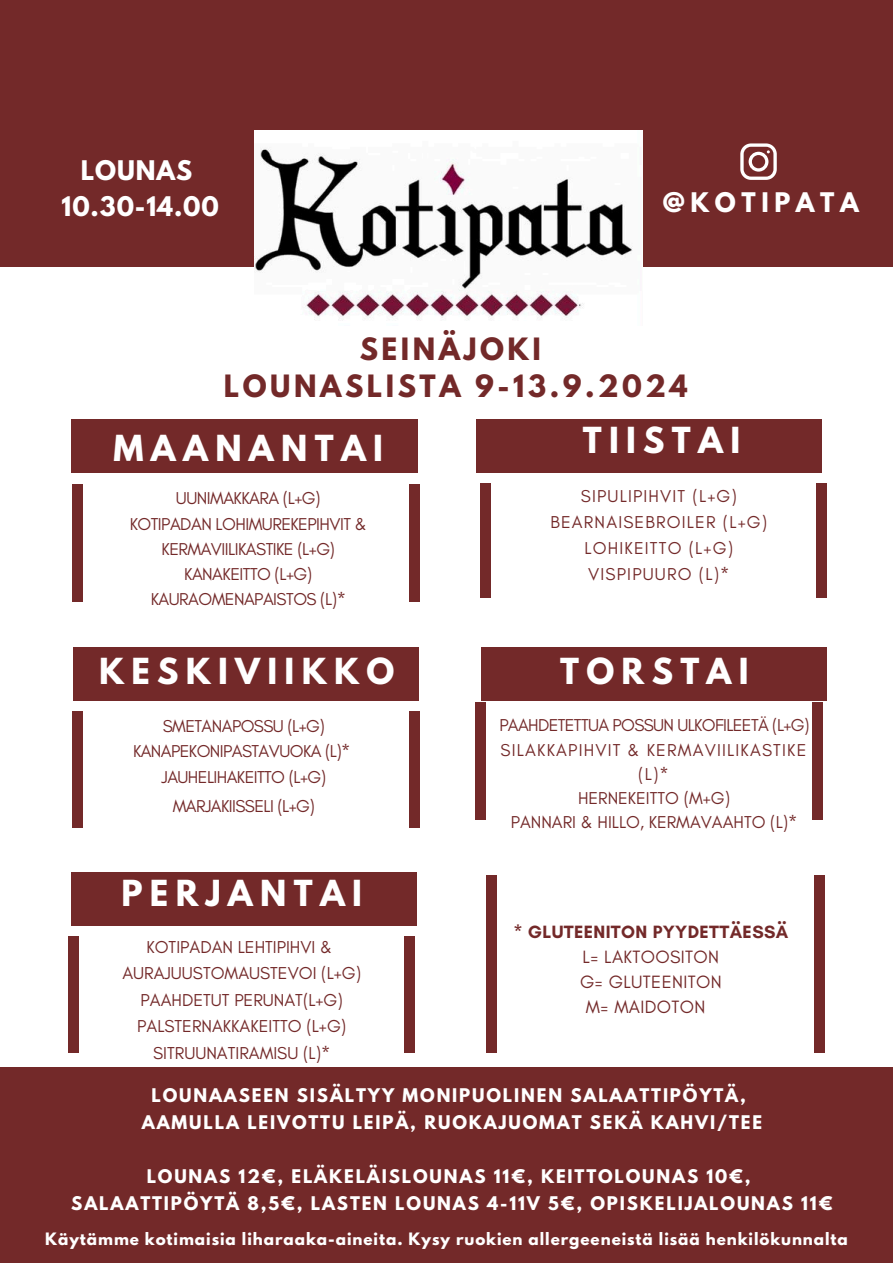
<style>
.page{position:relative;width:893px;height:1263px;background:#732929}
.page>*{position:absolute;margin:0;border:0;box-sizing:border-box;transform-origin:0 0}
.t1{font:700 31.8px "League Spartan";letter-spacing:.23em;color:#fff}
.t2{font:700 27.22px/37.2px "League Spartan";letter-spacing:.13em;color:#732929;text-align:center}
.t3{font:700 23.92px/36.6px "League Spartan";letter-spacing:.035em;color:#fff;text-align:center}
.t4{font:700 23.92px "League Spartan";letter-spacing:.235em;color:#fff}
.t5{font:18.15px/25.2px "Glacial Indifference";letter-spacing:.02em;color:#732929;text-align:center}
.t6{font:17.55px/26.4px "Glacial Indifference";color:#732929;text-align:center}
.t7{font:17.48px/25.3px "Glacial Indifference";letter-spacing:-.03em;color:#732929;text-align:center}
.t8{font:17.48px/24.2px "Glacial Indifference";color:#732929;text-align:center}
.t9{font:17.48px/26.1px "Glacial Indifference";letter-spacing:.07em;color:#732929;text-align:center}
.t10{font:700 16.65px/27px "League Spartan";letter-spacing:.11em;color:#fff;text-align:center}
.t11{font:700 15.15px "League Spartan";letter-spacing:.06em;color:#fff}
.s1{font-weight:700}
</style>
<div class="page">
<div style="left:0;top:268px;width:893px;height:799px;background:#fff"></div>
<div style="left:72px;top:484px;width:10px;height:117px;background:#732929"></div>
<div style="left:409px;top:484px;width:10px;height:117px;background:#732929"></div>
<div style="left:480px;top:484px;width:10px;height:113px;background:#732929"></div>
<div style="left:816px;top:484px;width:10px;height:113px;background:#732929"></div>
<div style="left:481px;top:647px;width:345px;height:53px;background:#732929"></div>
<div style="left:71px;top:420px;width:346px;height:53px;background:#732929"></div>
<div style="left:475px;top:702px;width:11px;height:117px;background:#732929"></div>
<div style="left:812px;top:702px;width:10px;height:117px;background:#732929"></div>
<div style="left:476px;top:420px;width:346px;height:53px;background:#732929"></div>
<div style="left:73px;top:647px;width:345px;height:53px;background:#732929"></div>
<div style="left:73px;top:711px;width:10px;height:117px;background:#732929"></div>
<div style="left:409px;top:711px;width:10px;height:117px;background:#732929"></div>
<div style="left:71px;top:872px;width:346px;height:53px;background:#732929"></div>
<div style="left:68px;top:936px;width:11px;height:117px;background:#732929"></div>
<div style="left:405px;top:936px;width:10px;height:117px;background:#732929"></div>
<div style="left:486px;top:875px;width:10px;height:178px;background:#732929"></div>
<div style="left:814px;top:875px;width:10px;height:178px;background:#732929"></div>
<img style="left:255px;top:130px;width:388px;height:190px">
<svg style="left:740px;top:143px;width:37px;height:37px"></svg>
<p class="t3" style="left:62px;top:155px;width:159px">LOUNAS<br>10.30-14.00</p>
<h1 class="t4" style="left:663px;top:191px;width:198px">@KOTIPATA</h1>
<h1 class="t2" style="left:224px;top:334px;width:465px">SEINÄJOKI<br>LOUNASLISTA 9-13.9.2024</h1>
<h3 class="t1" style="left:113px;top:432px;width:271px">MAANANTAI</h3>
<h3 class="t7" style="left:130px;top:485px;width:239px">UUNIMAKKARA (L+G)<br>KOTIPADAN LOHIMUREKEPIHVIT &amp;<br>KERMAVIILIKASTIKE (L+G)<br>KANAKEITTO (L+G)<br>KAURAOMENAPAISTOS (L)*</h3>
<h2 class="t1" style="left:99px;top:655px;width:297px">KESKIVIIKKO</h2>
<p class="t7" style="left:133px;top:713px;width:219px;line-height:24.8px">SMETANAPOSSU (L+G)<br>KANAPEKONIPASTAVUOKA (L)*</p>
<p class="t7" style="left:162px;top:762px;width:166px;line-height:28.7px">JAUHELIHAKEITTO (L+G)<br>MARJAKIISSELI (L+G)</p>
<h1 class="t1" style="left:121px;top:877px;width:242px">PERJANTAI</h1>
<p class="t6" style="left:122px;top:933px;width:240px">KOTIPADAN LEHTIPIHVI &amp;<br>AURAJUUSTOMAUSTEVOI (L+G)<br>PAAHDETUT PERUNAT(L+G)<br>PALSTERNAKKAKEITTO (L+G)<br>SITRUUNATIRAMISU (L)*</p>
<h4 class="t1" style="left:583px;top:424px;width:159px">TIISTAI</h4>
<h6 class="t9" style="left:550px;top:483px;width:218px">SIPULIPIHVIT (L+G)<br>BEARNAISEBROILER (L+G)<br>LOHIKEITTO (L+G)<br>VISPIPUURO (L)*</h6>
<p class="t1" style="left:560px;top:655px;width:190px">TORSTAI</p>
<p class="t8" style="left:499px;top:713px;width:312px">PAAHDETETTUA POSSUN ULKOFILEETÄ (L+G)<br>SILAKKAPIHVIT &amp; KERMAVIILIKASTIKE (L)*<br>HERNEKEITTO (M+G)<br>PANNARI &amp; HILLO, KERMAVAAHTO (L)*</p>
<p class="t5" style="left:513px;top:919px;width:276px"><span class="s1">* GLUTEENITON PYYDETTÄESSÄ<br></span>L= LAKTOOSITON<br>G= GLUTEENITON<br>M= MAIDOTON</p>
<p class="t10" style="left:142px;top:1084px;width:622px">LOUNAASEEN SISÄLTYY MONIPUOLINEN SALAATTIPÖYTÄ,<br>AAMULLA LEIVOTTU LEIPÄ, RUOKAJUOMAT SEKÄ KAHVI/TEE</p>
<h6 class="t10" style="left:71px;top:1165px;width:763px">LOUNAS 12€, ELÄKELÄISLOUNAS 11€, KEITTOLOUNAS 10€,<br>SALAATTIPÖYTÄ 8,5€, LASTEN LOUNAS 4-11V 5€, OPISKELIJALOUNAS 11€</h6>
<p class="t11" style="left:45px;top:1231px;width:804px">Käytämme kotimaisia liharaaka-aineita. Kysy ruokien allergeeneistä lisää henkilökunnalta</p>
</div>
